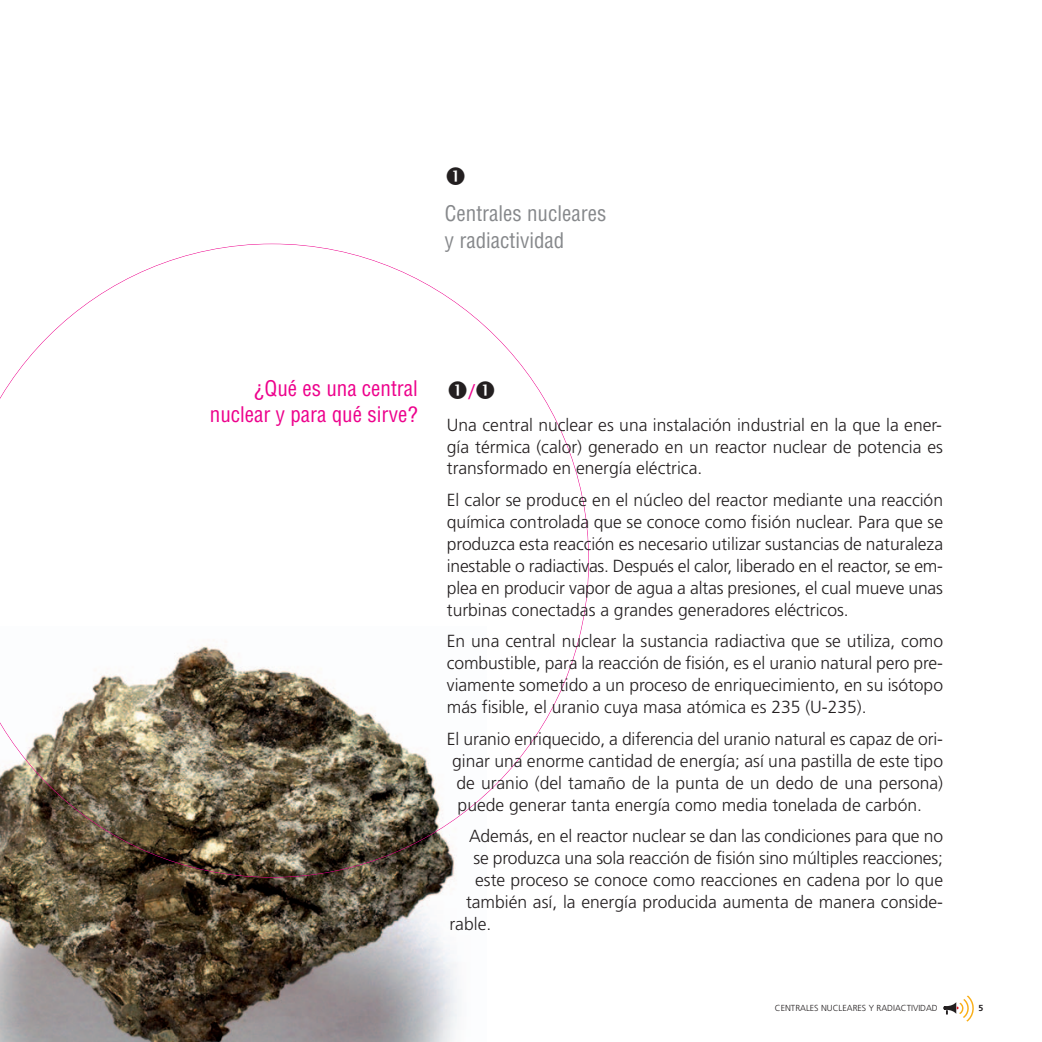
<style>
.page{position:relative;width:1042px;height:1042px;background:#fff}
.page>*{position:absolute;margin:0;border:0;box-sizing:border-box;transform-origin:0 0}
.t1{font:condensed 21px/26.2px "Helvetica";color:#ed028c;text-align:right}
.t2{font:condensed 21px/26.2px "Helvetica";color:#86888b}
.t3{font:300 21px "Frutiger";color:#ed028c}
.t4{font:300 17.5px/21.9px "Frutiger";color:#231f20;text-align:justify}
.t5{font:300 8.75px "Frutiger";color:#231f20}
.t6{font:700 8.75px "Frutiger";color:#231f20}
</style>
<div class="page">
<svg style="left:943px;top:995px;width:31px;height:27px"></svg>
<img style="left:0;top:877px;width:459px;height:165px">
<svg style="left:0;top:244px;width:589px;height:633px"></svg>
<svg style="left:449px;top:381px;width:18px;height:18px"></svg>
<svg style="left:477px;top:381px;width:17px;height:18px"></svg>
<p class="t2" style="left:445px;top:201px;width:163px">Centrales nucleares y radiactividad</p>
<p class="t1" style="left:210px;top:375px;width:209px">¿Qué es una central nuclear y para qué sirve?</p>
<p class="t3" style="left:469px;top:383px;width:7px">/</p>
<p class="t4" style="left:447px;top:415px;width:498px">Una central nuclear es una instalación industrial en la que la ener&shy;gía térmica (calor) generado en un reactor nuclear de potencia es transformado en energía eléctrica.</p>
<p class="t4" style="left:447px;top:490px;width:498px">El calor se produce en el núcleo del reactor mediante una reacción química controlada que se conoce como fisión nuclear. Para que se produzca esta reacción es necesario utilizar sustancias de naturaleza inestable o radiactivas. Después el calor, liberado en el reactor, se em&shy;plea en producir vapor de agua a altas presiones, el cual mueve unas turbinas conectadas a grandes generadores eléctricos.</p>
<p class="t4" style="left:447px;top:632px;width:498px">En una central nuclear la sustancia radiactiva que se utiliza, como combustible, para la reacción de fisión, es el uranio natural pero pre&shy;viamente sometido a un proceso de enriquecimiento, en su isótopo más fisible, el uranio cuya masa atómica es 235 (U-235).</p>
<p class="t4" style="left:447px;top:729px;width:498px;text-align:center">El uranio enriquecido, a diferencia del uranio natural es capaz de ori&shy;ginar una enorme cantidad de energía; así una pastilla de este tipo de uranio (del tamaño de la punta de un dedo de una persona) puede generar tanta energía como media tonelada de carbón.</p>
<p class="t4" style="left:469px;top:827px;width:475px">Además, en el reactor nuclear se dan las condiciones para que no</p>
<p class="t4" style="left:473px;top:848px;width:471px">se produzca una sola reacción de fisión sino múltiples reacciones;</p>
<p class="t4" style="left:475px;top:870px;width:469px">este proceso se conoce como reacciones en cadena por lo que</p>
<p class="t4" style="left:466px;top:892px;width:478px">también así, la energía producida aumenta de manera conside-</p>
<p class="t4" style="left:449px;top:914px;width:43px">rable.</p>
<p class="t5" style="left:775px;top:1004px;width:164px">CENTRALES NUCLEARES Y RADIACTIVIDAD</p>
<p class="t6" style="left:978px;top:1004px;width:6px">5</p>
</div>
